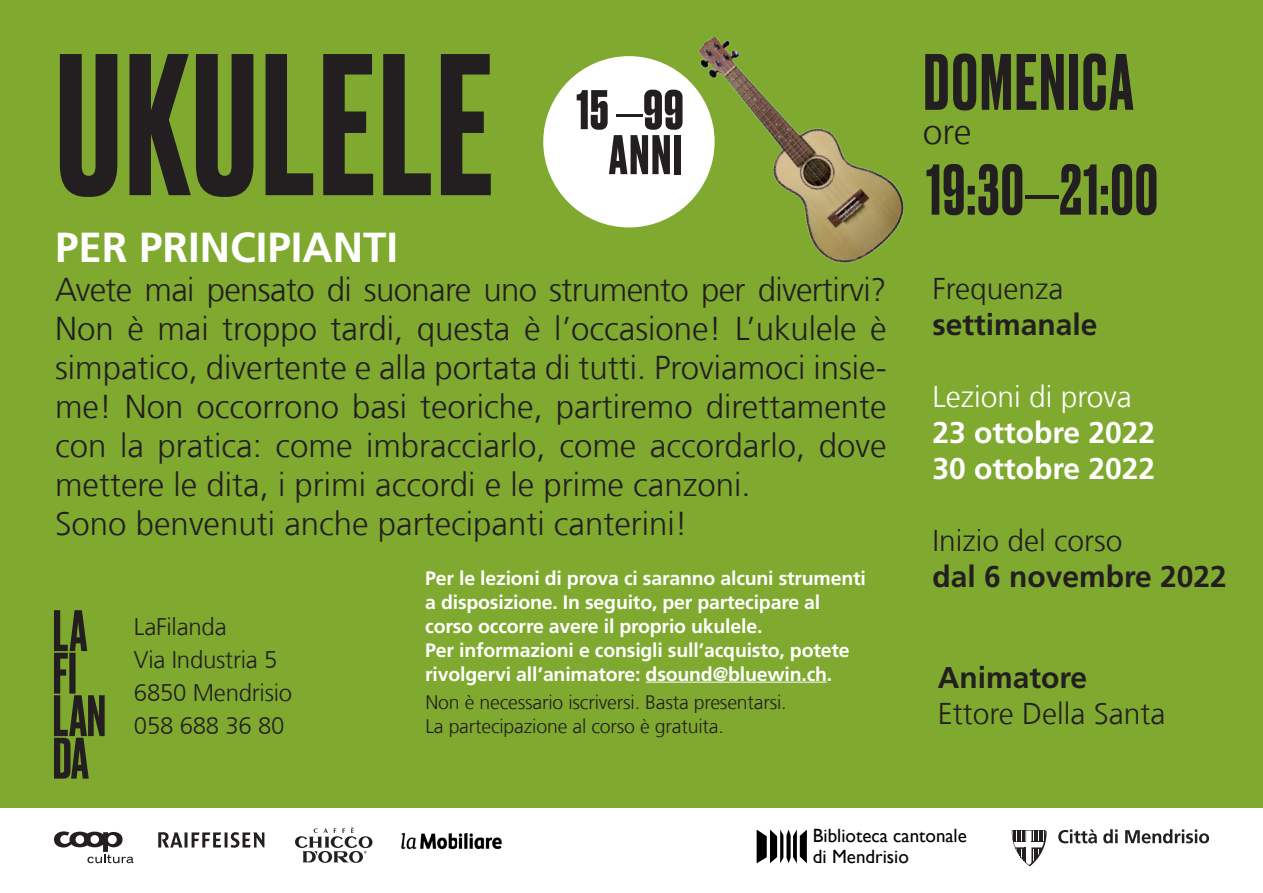
<style>
.page{position:relative;width:1263px;height:893px;background:#fff}
.page>*{position:absolute;margin:0;border:0;box-sizing:border-box;transform-origin:0 0}
.t1{font:500 189.75px "Druk";letter-spacing:.02em;color:#231f20}
.t2{font:500 75px "Druk";letter-spacing:.03em;color:#231f20}
.t3{font:500 67.5px "Druk";letter-spacing:.02em;color:#231f20}
.t4{font:700 52.5px/45px "Druk";letter-spacing:.04em;color:#231f20;text-align:right}
.t5{font:700 42px "Frutiger LT Com";color:#fff}
.t6{font:300 35.55px "Frutiger LT Com";color:#231f20}
.t7{font:300 33px/39px "Frutiger LT Com";color:#231f20}
.t8{font:300 30px "Frutiger LT Com";color:#231f20}
.t9{font:700 30px "Frutiger LT Com";color:#231f20}
.t10{font:700 30px/36px "Frutiger LT Com";color:#fff}
.t11{font:300 30px "Frutiger LT Com";color:#fff}
.t12{font:300 24px/33px "Frutiger LT Com";letter-spacing:-.01em;color:#231f20}
.t13{font:700 19.5px/24px "Frutiger LT Com";letter-spacing:-.01em;color:#fff}
.t14{font:300 19.5px/24px "Frutiger LT Com";letter-spacing:-.01em;color:#231f20}
.t15{font:19.2px/20.2px "Gill Sans";color:#000001}
.s1{font-family:"Frutiger LT Com";font-weight:300}
.s2{font-family:"Frutiger LT Com";font-weight:300;font-size:66.15px}
</style>
<div class="page">
<svg style="left:1012px;top:830px;width:35px;height:36px"></svg>
<svg style="left:1058px;top:829px;width:39px;height:14px"></svg>
<svg style="left:1103px;top:829px;width:14px;height:14px"></svg>
<svg style="left:1125px;top:829px;width:84px;height:14px"></svg>
<svg style="left:757px;top:829px;width:50px;height:34px"></svg>
<svg style="left:54px;top:831px;width:80px;height:32px"></svg>
<svg style="left:158px;top:832px;width:106px;height:16px"></svg>
<img style="left:401px;top:832px;width:101px;height:18px">
<svg style="left:295px;top:827px;width:77px;height:36px"></svg>
<div style="left:0;top:0;width:1263px;height:807px;background:#7fa92f"></div>
<svg style="left:54px;top:610px;width:51px;height:169px"></svg>
<img style="left:636px;top:36px;width:269px;height:228px">
<div style="left:543px;top:56px;width:172px;height:171px;background:#fff;border-radius:50%"></div>
<hr style="left:646px;top:682px;width:181px;height:1px;background:#fff">
<h1 class="t1" style="left:56px;top:-5px;width:438px">UKULELE</h1>
<p class="t5" style="left:55px;top:223px;width:345px">PER PRINCIPIANTI</p>
<p class="t7" style="left:55px;top:270px;width:833px">Avete mai pensato di suonare uno strumento per divertirvi?<br>Non è mai troppo tardi, questa è l’occasione! L’ukulele è simpatico, divertente e alla portata di tutti. Proviamoci insie&shy;me! Non occorrono basi teoriche, partiremo direttamente con la pratica: come imbracciarlo, come accordarlo, dove mettere le dita, i primi accordi e le prime canzoni.<br>Sono benvenuti anche partecipanti canterini!</p>
<h3 class="t4" style="left:576px;top:85px;width:109px">15 <span class="s1">–</span>99<br>ANNI</h3>
<p class="t12" style="left:134px;top:610px;width:160px">LaFilanda<br>Via Industria 5<br>6850 Mendrisio<br>058 688 36 80</p>
<p class="t13" style="left:425px;top:566px;width:442px">Per le lezioni di prova ci saranno alcuni strumenti a disposizione. In seguito, per partecipare al corso occorre avere il proprio ukulele.<br>Per informazioni e consigli sull’acquisto, potete rivolgervi all’animatore: dsound@bluewin.ch.</p>
<p class="t14" style="left:425px;top:690px;width:363px">Non è necessario iscriversi. Basta presentarsi.<br>La partecipazione al corso è gratuita.</p>
<h2 class="t2" style="left:923px;top:31px;width:211px">DOMENICA</h2>
<p class="t6" style="left:923px;top:111px;width:50px">ore</p>
<h3 class="t3" style="left:926px;top:143px;width:233px">19:30<span class="s2">–</span>21:00</h3>
<p class="t8" style="left:932px;top:271px;width:133px">Frequenza</p>
<p class="t9" style="left:932px;top:307px;width:167px">settimanale</p>
<p class="t11" style="left:932px;top:379px;width:201px">Lezioni di prova</p>
<p class="t10" style="left:932px;top:415px;width:224px">23 ottobre 2022<br>30 ottobre 2022</p>
<p class="t8" style="left:932px;top:523px;width:192px">Inizio del corso</p>
<p class="t9" style="left:932px;top:559px;width:296px">dal 6 novembre 2022</p>
<p class="t9" style="left:938px;top:660px;width:151px">Animatore</p>
<p class="t8" style="left:938px;top:696px;width:229px">Ettore Della Santa</p>
<p class="t15" style="left:813px;top:826px;width:155px">Biblioteca cantonale di Mendrisio</p>
</div>
